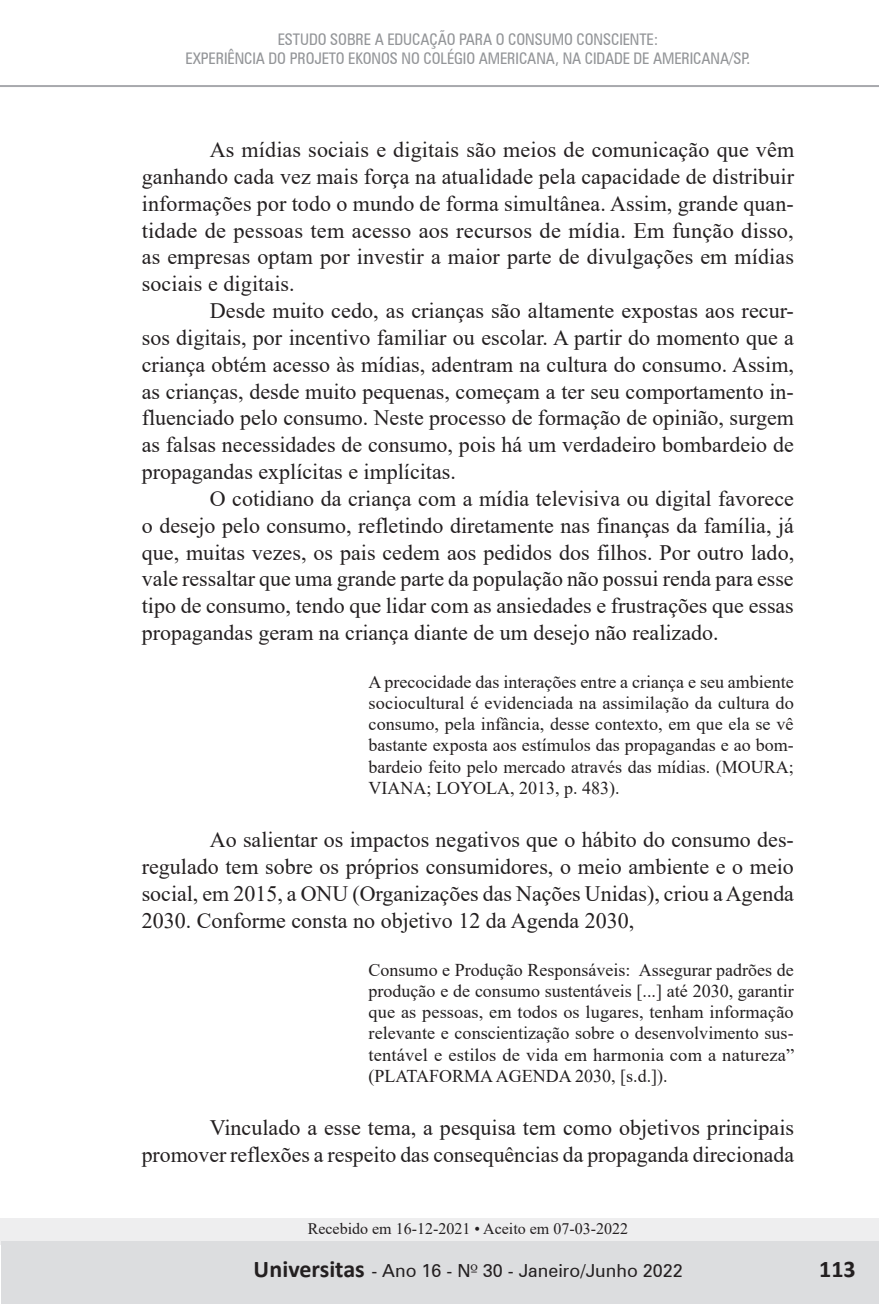
<style>
.page{position:relative;width:879px;height:1304px;background:#fff}
.page>*{position:absolute;margin:0;border:0;box-sizing:border-box;transform-origin:0 0}
.t1{font:700 24px "Calibri";color:#231f20}
.t2{font:22px/26.8px "Times New Roman";color:#231f20;text-align:justify}
.t3{font:18px/21.2px "Times New Roman";color:#231f20;text-align:justify}
.t4{font:18px "Zurich BT";color:#231f20}
.t5{font:condensed 16px/18.8px "Zurich BT";letter-spacing:-.005em;color:#939598;text-align:center}
.t6{font:16px "Times New Roman";color:#231f20}
.s1{font-family:"Zapf Humanist 601 BT"}
</style>
<div class="page">
<div style="left:0;top:1218px;width:879px;height:27px;background:#eeeeef"></div>
<div style="left:1px;top:1242px;width:878px;height:62px;background:#dcdddf"></div>
<hr style="left:0;top:85px;width:879px;height:2px;background:#a8a9ad">
<p class="t5" style="left:185px;top:30px;width:566px">ESTUDO SOBRE A EDUCAÇÃO PARA O CONSUMO CONSCIENTE:<br>EXPERIÊNCIA DO PROJETO EKONOS NO COLÉGIO AMERICANA, NA CIDADE DE AMERICANA/SP.</p>
<p class="t2" style="left:142px;top:136px;width:654px;text-indent:68px">As mídias sociais e digitais são meios de comunicação que vêm ganhando cada vez mais força na atualidade pela capacidade de distribuir informações por todo o mundo de forma simultânea. Assim, grande quan&shy;tidade de pessoas tem acesso aos recursos de mídia. Em função disso, as empresas optam por investir a maior parte de divulgações em mídias sociais e digitais.</p>
<p class="t2" style="left:142px;top:297px;width:654px;text-indent:68px">Desde muito cedo, as crianças são altamente expostas aos recur&shy;sos digitais, por incentivo familiar ou escolar. A partir do momento que a criança obtém acesso às mídias, adentram na cultura do consumo. Assim, as crianças, desde muito pequenas, começam a ter seu comportamento in&shy;fluenciado pelo consumo. Neste processo de formação de opinião, surgem as falsas necessidades de consumo, pois há um verdadeiro bombardeio de propagandas explícitas e implícitas.</p>
<p class="t2" style="left:142px;top:484px;width:654px;text-indent:68px">O cotidiano da criança com a mídia televisiva ou digital favorece o desejo pelo consumo, refletindo diretamente nas finanças da família, já que, muitas vezes, os pais cedem aos pedidos dos filhos. Por outro lado, vale ressaltar que uma grande parte da população não possui renda para esse tipo de consumo, tendo que lidar com as ansiedades e frustrações que essas propagandas geram na criança diante de um desejo não realizado.</p>
<p class="t3" style="left:369px;top:671px;width:427px">A precocidade das interações entre a criança e seu ambiente sociocultural é evidenciada na assimilação da cultura do consumo, pela infância, desse contexto, em que ela se vê bastante exposta aos estímulos das propagandas e ao bom&shy;bardeio feito pelo mercado através das mídias. (MOURA; VIANA; LOYOLA, 2013, p. 483).</p>
<p class="t2" style="left:142px;top:826px;width:654px;text-indent:68px">Ao salientar os impactos negativos que o hábito do consumo des&shy;regulado tem sobre os próprios consumidores, o meio ambiente e o meio social, em 2015, a ONU (Organizações das Nações Unidas), criou a Agenda 2030. Conforme consta no objetivo 12 da Agenda 2030,</p>
<p class="t3" style="left:369px;top:959px;width:427px">Consumo e Produção Responsáveis: Assegurar padrões de produção e de consumo sustentáveis [...] até 2030, garantir que as pessoas, em todos os lugares, tenham informação relevante e conscientização sobre o desenvolvimento sus&shy;tentável e estilos de vida em harmonia com a natureza” (PLATAFORMA AGENDA 2030, [s.d.]).</p>
<p class="t2" style="left:142px;top:1114px;width:654px;text-align:right">Vinculado a esse tema, a pesquisa tem como objetivos principais promover reflexões a respeito das consequências da propaganda direcionada</p>
<p class="t6" style="left:308px;top:1218px;width:322px">Recebido em 16-12-2021 • Aceito em 07-03-2022</p>
<p class="t4" style="left:372px;top:1260px;width:255px">- Ano 2 - N<span class="s1">º</span> 3 - Julho/Dezembr</p>
<p class="t4" style="left:662px;top:1260px;width:21px">09</p>
<p class="t1" style="left:820px;top:1253px;width:38px">113</p>
<p class="t1" style="left:254px;top:1254px;width:113px">Universitas</p>
<p class="t4" style="left:421px;top:1260px;width:263px">16 - N<span class="s1">º</span> 30 - Janeiro/Junho 2022</p>
</div>
